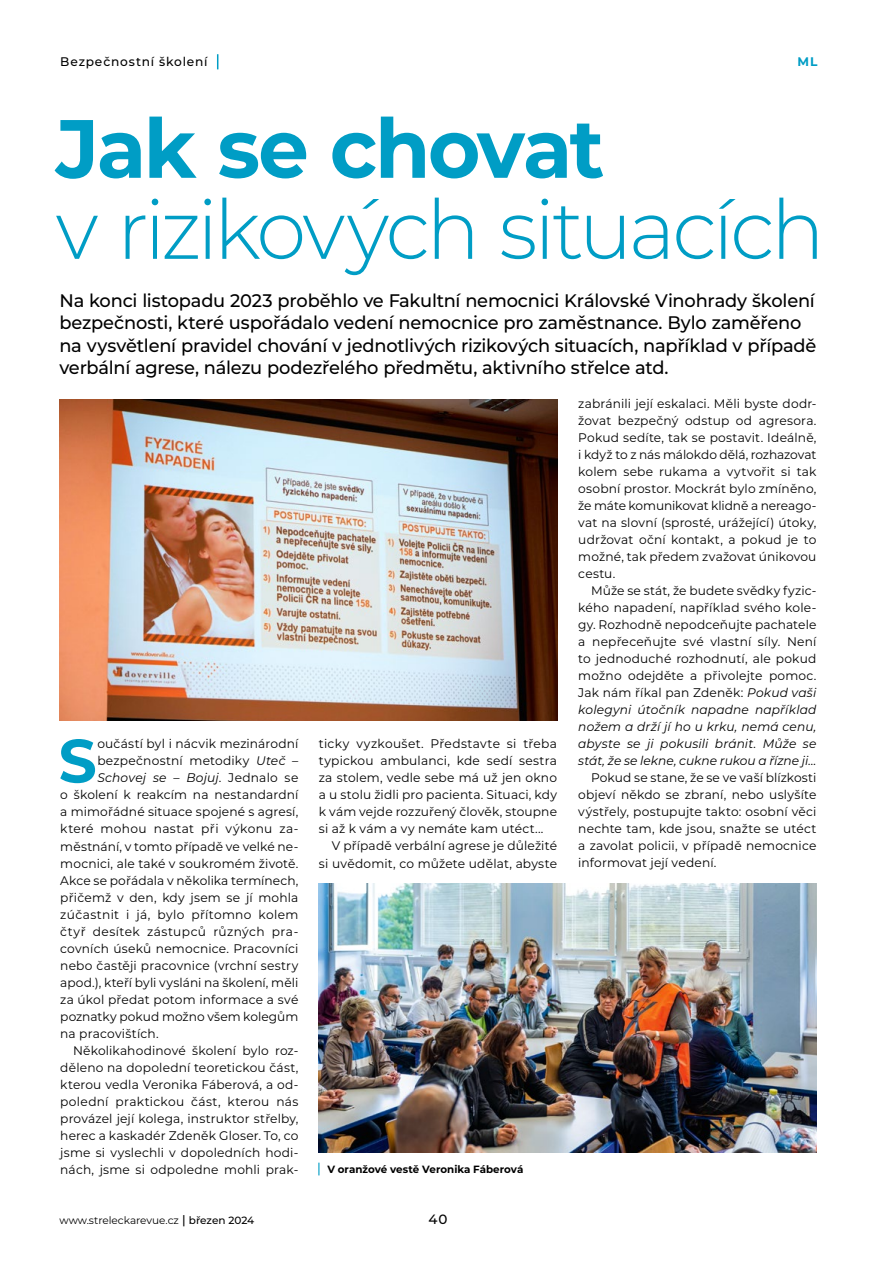
<style>
.page{position:relative;width:893px;height:1263px;background:#fff}
.page>*{position:absolute;margin:0;border:0;box-sizing:border-box;transform-origin:0 0}
.t1{font:300 82.5px "Montserrat";letter-spacing:-.05em;color:#009dc5}
.t2{font:700 82.5px "Montserrat";letter-spacing:-.03em;color:#009dc5}
.t3{font:700 61.05px "Montserrat";color:#009dc5}
.t4{font:500 18.15px/22.5px "Montserrat";letter-spacing:-.01em;color:#000}
.t5{font:500 13.5px "Montserrat";color:#000}
.t6{font:12.45px/17px "Montserrat";letter-spacing:.015em;color:#000;text-align:justify}
.t7{font:12.45px "Montserrat";letter-spacing:.035em;color:#000}
.t8{font:italic 12.45px "Montserrat";letter-spacing:.02em;color:#000}
.t9{font:500 12.45px "Montserrat";letter-spacing:.065em;color:#000}
.t10{font:700 12.45px "Montserrat";color:#009dc5}
.t11{font:10.5px "Montserrat";letter-spacing:-.005em;color:#000}
.t12{font:700 10.5px "Montserrat";color:#000}
.s1{font-style:italic}
.s2{font-style:normal}
.s3{font-weight:500;font-size:12px}
.s4{font-weight:500}
</style>
<div class="page">
<svg style="left:217px;top:54px;width:1px;height:15px"></svg>
<img style="left:60px;top:400px;width:497px;height:321px">
<img style="left:319px;top:883px;width:497px;height:269px">
<svg style="left:318px;top:1162px;width:1px;height:13px"></svg>
<p class="t9" style="left:60px;top:53px;width:149px">Bezpečnostní školení</p>
<p class="t10" style="left:797px;top:53px;width:21px">ML</p>
<h1 class="t2" style="left:56px;top:89px;width:550px">Jak se chovat</h1>
<h1 class="t1" style="left:56px;top:173px;width:770px">v rizikových situacích</h1>
<p class="t4" style="left:59px;top:288px;width:759px">Na konci listopadu 2023 proběhlo ve Fakultní nemocnici Královské Vinohrady školení bezpečnosti, které uspořádalo vedení nemocnice pro zaměstnance. Bylo zaměřeno na vysvětlení pravidel chování v jednotlivých rizikových situacích, například v případě verbální agrese, nálezu podezřelého předmětu, aktivního střelce atd.</p>
<h2 class="t3" style="left:59px;top:717px;width:40px">S</h2>
<p class="t6" style="left:97px;top:735px;width:203px">oučástí byl i nácvik mezinárodní</p>
<p class="t6" style="left:97px;top:752px;width:203px">bezpečnostní metodiky <span class="s1">Uteč –</span></p>
<p class="t8" style="left:97px;top:769px;width:203px">Schovej se – Bojuj<span class="s2">. Jednalo se</span></p>
<p class="t6" style="left:60px;top:786px;width:240px">o školení k reakcím na nestandardní</p>
<p class="t6" style="left:60px;top:803px;width:240px">a mimořádné situace spojené s agresí,</p>
<p class="t6" style="left:60px;top:820px;width:240px">které mohou nastat při výkonu za-</p>
<p class="t6" style="left:60px;top:837px;width:240px">městnání, v tomto případě ve velké ne-</p>
<p class="t6" style="left:60px;top:854px;width:240px">mocnici, ale také v soukromém životě.</p>
<p class="t6" style="left:60px;top:871px;width:240px">Akce se pořádala v několika termínech,</p>
<p class="t6" style="left:60px;top:888px;width:240px">přičemž v den, kdy jsem se jí mohla</p>
<p class="t6" style="left:60px;top:905px;width:240px">zúčastnit i já, bylo přítomno kolem</p>
<p class="t7" style="left:60px;top:922px;width:240px">čtyř desítek zástupců různých pra-</p>
<p class="t6" style="left:60px;top:939px;width:240px">covních úseků nemocnice. Pracovníci</p>
<p class="t6" style="left:60px;top:956px;width:240px">nebo častěji pracovnice (vrchní sestry</p>
<p class="t6" style="left:60px;top:973px;width:240px">apod.), kteří byli vysláni na školení, měli</p>
<p class="t6" style="left:60px;top:990px;width:240px">za úkol předat potom informace a své</p>
<p class="t6" style="left:60px;top:1007px;width:240px">poznatky pokud možno všem kolegům</p>
<p class="t6" style="left:60px;top:1024px;width:100px">na pracovištích.</p>
<p class="t6" style="left:73px;top:1041px;width:227px">Několikahodinové školení bylo roz-</p>
<p class="t6" style="left:60px;top:1058px;width:240px">děleno na dopolední teoretickou část,</p>
<p class="t6" style="left:60px;top:1075px;width:240px">kterou vedla Veronika Fáberová, a od-</p>
<p class="t6" style="left:60px;top:1092px;width:240px">polední praktickou část, kterou nás</p>
<p class="t6" style="left:60px;top:1109px;width:240px">provázel její kolega, instruktor střelby,</p>
<p class="t6" style="left:60px;top:1126px;width:240px">herec a kaskadér Zdeněk Gloser. To, co</p>
<p class="t6" style="left:60px;top:1143px;width:240px">jsme si vyslechli v dopoledních hodi-</p>
<p class="t6" style="left:60px;top:1160px;width:240px">nách, jsme si odpoledne mohli prak-</p>
<p class="t11" style="left:60px;top:1213px;width:196px">www.streleckarevue.cz <span class="s3">|</span> <span class="s4">březen 2024</span></p>
<p class="t6" style="left:319px;top:735px;width:240px">ticky vyzkoušet. Představte si třeba typickou ambulanci, kde sedí sestra za stolem, vedle sebe má už jen okno a u stolu židli pro pacienta. Situaci, kdy k vám vejde rozzuřený člověk, stoupne si až k vám a vy nemáte kam utéct...</p>
<p class="t6" style="left:319px;top:837px;width:240px;text-align:right">V případě verbální agrese je důležité<br>si uvědomit, co můžete udělat, abyste</p>
<p class="t12" style="left:327px;top:1161px;width:198px">V oranžové vestě Veronika Fáberová</p>
<p class="t5" style="left:429px;top:1210px;width:20px">40</p>
<p class="t6" style="left:578px;top:395px;width:240px">zabránili její eskalaci. Měli byste dodr&shy;žovat bezpečný odstup od agresora.<br>Pokud sedíte, tak se postavit. Ideálně, i když to z nás málokdo dělá, rozhazovat kolem sebe rukama a vytvořit si tak osobní prostor. Mockrát bylo zmíněno, že máte komunikovat klidně a nereago&shy;vat na slovní (sprosté, urážející) útoky, udržovat oční kontakt, a pokud je to možné, tak předem zvažovat únikovou cestu.</p>
<p class="t6" style="left:578px;top:582px;width:240px;text-indent:13px">Může se stát, že budete svědky fyzic&shy;kého napadení, například svého kole&shy;gy. Rozhodně nepodceňujte pachatele a nepřeceňujte své vlastní síly. Není to jednoduché rozhodnutí, ale pokud možno odejděte a přivolejte pomoc.<br>Jak nám říkal pan Zdeněk: <span class="s1">Pokud vaši kolegyni útočník napadne například nožem a drží jí ho u krku, nemá cenu, abyste se ji pokusili bránit. Může se stát, že se lekne, cukne rukou a řízne ji...</span></p>
<p class="t6" style="left:578px;top:769px;width:240px;text-indent:13px">Pokud se stane, že se ve vaší blízkosti objeví někdo se zbraní, nebo uslyšíte výstřely, postupujte takto: osobní věci nechte tam, kde jsou, snažte se utéct a zavolat policii, v případě nemocnice informovat její vedení.</p>
</div>
